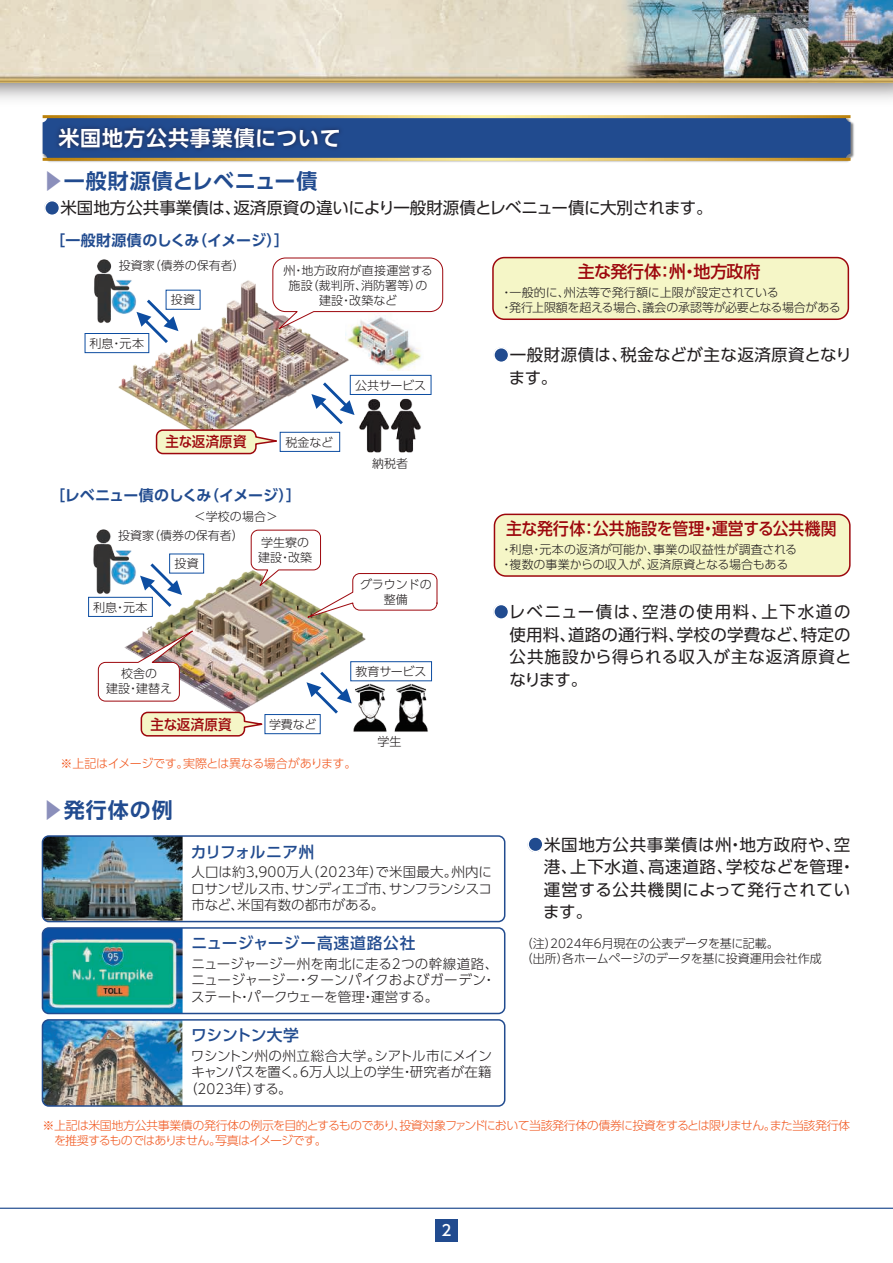
<style>
.page{position:relative;width:893px;height:1263px;background:#fff}
.page>*{position:absolute;margin:0;border:0;box-sizing:border-box;transform-origin:0 0}
.t1{font:700 21px "UD Shin Go Pro De";letter-spacing:.045em;color:#214b8f}
.t2{font:700 21px "UD Shin Go Pro De";letter-spacing:.045em;color:#fff}
.t3{font:500 16.95px "UD Shin Go Pro";letter-spacing:-.005em;color:#9d070d;scale:.93 1}
.t4{font:500 16.95px "UD Shin Go Pro";letter-spacing:-.005em;color:#9d070d}
.t5{font:16.5px/22.5px "UD Shin Go Pro";letter-spacing:.01em;color:#231f20}
.t6{font:16.5px/22.5px "UD Shin Go Pro";letter-spacing:.04em;color:#231f20}
.t7{font:500 15.75px "UD Shin Go Pro";letter-spacing:.05em;color:#214b8f}
.t8{font:500 15.75px "UD Shin Go Pro";letter-spacing:-.045em;color:#214b8f}
.t9{font:500 15.75px "UD Shin Go Pro";letter-spacing:-.01em;color:#214b8f}
.t10{font:700 15px "UD Shin Go Pro De";letter-spacing:-.02em;color:#214b8f}
.t11{font:700 15px "UD Shin Go Pro De";color:#214b8f}
.t12{font:500 15px "UD Shin Go Pro";color:#fff}
.t13{font:500 14.4px "UD Shin Go Pro";letter-spacing:.005em;color:#9d070d;scale:.93 1}
.t14{font:300 13.5px/16.5px "UD Shin Go Pro";color:#231f20;text-align:justify}
.t15{font:300 12px/15px "UD Shin Go Pro";color:#231f20}
.t16{font:300 12px/15px "UD Shin Go Pro";letter-spacing:-.055em;color:#f15921}
.t17{font:300 12px "UD Shin Go Pro";letter-spacing:-.035em;color:#f15921}
.s1{font-family:"Koz Go Pr 6 N";font-weight:400;color:#8b8fbb}
.s2{color:#214b8f}
</style>
<div class="page">
<hr style="left:0;top:1207px;width:893px;height:2px;background:#214b8f">
<img style="left:0;top:0;width:893px;height:83px">
<img style="left:109px;top:280px;width:250px;height:166px">
<img style="left:353px;top:667px;width:80px;height:65px">
<img style="left:345px;top:332px;width:76px;height:39px">
<img style="left:93px;top:529px;width:27px;height:65px">
<img style="left:94px;top:259px;width:55px;height:66px">
<img style="left:351px;top:395px;width:70px;height:58px">
<img style="left:120px;top:550px;width:249px;height:166px">
<img style="left:42px;top:1022px;width:140px;height:82px">
<img style="left:45px;top:838px;width:138px;height:81px">
<img style="left:45px;top:930px;width:138px;height:81px">
<div style="left:435px;top:1219px;width:22px;height:23px;background:#214b8f"></div>
<img style="left:42px;top:117px;width:812px;height:45px">
<div style="left:43px;top:118px;width:807px;height:40px;background:#214b8f;border-radius:5px"></div>
<img style="left:52px;top:126px;width:296px;height:32px">
<hr style="left:43px;top:115px;width:807px;height:3px;background:#fff">
<hr style="left:43px;top:158px;width:807px;height:3px;background:#fff">
<div style="left:44px;top:200px;width:16px;height:16px;border:2px solid #fff;border-radius:50%"></div>
<div style="left:493px;top:347px;width:16px;height:16px;border:2px solid #fff;border-radius:50%"></div>
<div style="left:493px;top:604px;width:16px;height:16px;border:2px solid #fff;border-radius:50%"></div>
<div style="left:493px;top:258px;width:355px;height:61px;background:#f5f6c7;border-radius:11px"></div>
<div style="left:492px;top:257px;width:357px;height:63px;border:2px solid #9d070d;border-radius:11px"></div>
<div style="left:280px;top:432px;width:60px;height:19px;background:#fff"></div>
<div style="left:280px;top:432px;width:60px;height:20px;border:1px solid #0d4da1"></div>
<div style="left:350px;top:375px;width:81px;height:19px;background:#fff"></div>
<div style="left:350px;top:375px;width:81px;height:20px;border:1px solid #0d4da1"></div>
<div style="left:85px;top:333px;width:64px;height:20px;background:#fff"></div>
<div style="left:85px;top:333px;width:64px;height:20px;border:1px solid #0d4da1"></div>
<div style="left:166px;top:290px;width:34px;height:19px;background:#fff"></div>
<div style="left:166px;top:290px;width:34px;height:20px;border:1px solid #0d4da1"></div>
<svg style="left:272px;top:257px;width:171px;height:75px"></svg>
<svg style="left:136px;top:297px;width:42px;height:49px"></svg>
<div style="left:89px;top:597px;width:63px;height:19px;background:#fff"></div>
<div style="left:88px;top:597px;width:65px;height:20px;border:1px solid #0d4da1"></div>
<div style="left:170px;top:554px;width:34px;height:19px;background:#fff"></div>
<div style="left:169px;top:554px;width:35px;height:19px;border:1px solid #0d4da1"></div>
<svg style="left:140px;top:560px;width:42px;height:50px"></svg>
<svg style="left:311px;top:379px;width:44px;height:48px"></svg>
<div style="left:494px;top:514px;width:356px;height:62px;background:#f5f6c7;border-radius:11px"></div>
<div style="left:494px;top:514px;width:357px;height:63px;border:2px solid #9d070d;border-radius:11px"></div>
<div style="left:265px;top:714px;width:56px;height:20px;border:1px solid #0d4da1"></div>
<div style="left:351px;top:662px;width:81px;height:19px;background:#fff"></div>
<div style="left:350px;top:661px;width:82px;height:20px;border:1px solid #0d4da1"></div>
<svg style="left:250px;top:529px;width:188px;height:91px"></svg>
<img style="left:98px;top:625px;width:103px;height:77px">
<svg style="left:155px;top:429px;width:123px;height:26px"></svg>
<svg style="left:140px;top:711px;width:123px;height:26px;background:#ebd9b9"></svg>
<svg style="left:306px;top:669px;width:46px;height:48px"></svg>
<div style="left:527px;top:836px;width:17px;height:16px;border:2px solid #fff;border-radius:50%"></div>
<div style="left:42px;top:835px;width:463px;height:87px;border:2px solid #214b8f;border-radius:6px"></div>
<div style="left:42px;top:927px;width:463px;height:87px;border:2px solid #214b8f;border-radius:6px"></div>
<div style="left:42px;top:1019px;width:463px;height:88px;border:2px solid #214b8f;border-radius:6px"></div>
<h1 class="t2" style="left:58px;top:121px;width:284px">米国地方公共事業債について</h1>
<h1 class="t1" style="left:42px;top:164px;width:277px"><span class="s1">▶</span>一般財源債とレベニュー債</h1>
<h3 class="t5" style="left:44px;top:196px;width:670px"><span class="s2">●</span>米国地方公共事業債は、返済原資の違いにより一般財源債とレベニュー債に大別されます。</h3>
<p class="t11" style="left:50px;top:228px;width:241px">［一般財源債のしくみ（イメージ）］</p>
<p class="t15" style="left:119px;top:258px;width:127px">投資家（債券の保有者）</p>
<p class="t15" style="left:90px;top:335px;width:56px">利息・元本</p>
<p class="t15" style="left:171px;top:291px;width:26px">投資</p>
<p class="t13" style="left:165px;top:430px;width:89px">主な返済原資</p>
<p class="t15" style="left:283px;top:262px;width:151px;text-align:center">州・地方政府が直接運営する施設（裁判所、消防署等）の建設・改築など</p>
<h2 class="t4" style="left:578px;top:258px;width:184px">主な発行体：州・地方政府</h2>
<p class="t15" style="left:500px;top:284px;width:342px">・一般的に、州法等で発行額に上限が設定されている<br>・発行上限額を超える場合、議会の承認等が必要となる場合がある</p>
<p class="t15" style="left:285px;top:434px;width:49px">税金など</p>
<p class="t15" style="left:355px;top:377px;width:73px">公共サービス</p>
<p class="t15" style="left:372px;top:456px;width:37px">納税者</p>
<h3 class="t5" style="left:509px;top:343px;width:345px;text-indent:-16px"><span class="s2">●</span>一般財源債は、税金などが主な返済原資となります。</h3>
<p class="t10" style="left:50px;top:483px;width:253px">［レベニュー債のしくみ（イメージ）］</p>
<p class="t15" style="left:194px;top:509px;width:86px">＜学校の場合＞</p>
<p class="t15" style="left:118px;top:528px;width:127px">投資家（債券の保有者）</p>
<p class="t15" style="left:93px;top:599px;width:56px">利息・元本</p>
<p class="t15" style="left:174px;top:555px;width:26px">投資</p>
<p class="t15" style="left:106px;top:666px;width:67px;text-align:center">校舎の<br>建設・建替え</p>
<p class="t13" style="left:151px;top:712px;width:89px">主な返済原資</p>
<p class="t15" style="left:258px;top:535px;width:55px">学生寮の建設・改築</p>
<p class="t15" style="left:269px;top:716px;width:49px">学費など</p>
<p class="t15" style="left:360px;top:577px;width:73px;text-align:center">グラウンドの整備</p>
<p class="t15" style="left:356px;top:664px;width:72px">教育サービス</p>
<p class="t15" style="left:378px;top:733px;width:25px">学生</p>
<p class="t17" style="left:61px;top:754px;width:297px">※上記はイメージです。実際とは異なる場合があります。</p>
<h1 class="t1" style="left:42px;top:793px;width:132px"><span class="s1">▶</span>発行体の例</h1>
<h2 class="t3" style="left:506px;top:515px;width:357px">主な発行体：公共施設を管理・運営する公共機関</h2>
<p class="t15" style="left:500px;top:541px;width:298px">・利息・元本の返済が可能か、事業の収益性が調査される・複数の事業からの収入が、返済原資となる場合もある</p>
<h3 class="t5" style="left:509px;top:600px;width:344px;text-align:justify;text-indent:-16px"><span class="s2">●</span>レベニュー債は、空港の使用料、上下水道の使用料、道路の通行料、学校の学費など、特定の公共施設から得られる収入が主な返済原資となります。</h3>
<h3 class="t8" style="left:191px;top:839px;width:125px">カリフォルニア州</h3>
<p class="t14" style="left:191px;top:863px;width:302px">人口は約3,900万人（2023年）で米国最大。州内にロサンゼルス市、サンディエゴ市、サンフランシスコ市など、米国有数の都市がある。</p>
<h3 class="t7" style="left:191px;top:931px;width:226px">ニュージャージー高速道路公社</h3>
<p class="t14" style="left:191px;top:955px;width:309px;text-align:left">ニュージャージー州を南北に走る2つの幹線道路、ニュージャージー・ターンパイクおよびガーデン・ステート・パークウェーを管理・運営する。</p>
<h3 class="t9" style="left:191px;top:1022px;width:110px">ワシントン大学</h3>
<p class="t14" style="left:191px;top:1047px;width:302px">ワシントン州の州立総合大学。シアトル市にメイン</p>
<p class="t14" style="left:191px;top:1063px;width:302px">キャンパスを置く。6万人以上の学生・研究者が在籍</p>
<p class="t14" style="left:184px;top:1080px;width:109px">（2023年）する。</p>
<h3 class="t6" style="left:543px;top:832px;width:314px;text-indent:-16px"><span class="s2">●</span>米国地方公共事業債は州・地方政府や、空港、上下水道、高速道路、学校などを管理・運営する公共機関によって発行されています。</h3>
<p class="t15" style="left:521px;top:935px;width:302px">（注）2024年6月現在の公表データを基に記載。<br>（出所）各ホームページのデータを基に投資運用会社作成</p>
<p class="t16" style="left:54px;top:1118px;width:798px;text-indent:-12px">※上記は米国地方公共事業債の発行体の例示を目的とするものであり、投資対象ファンドにおいて当該発行体の債券に投資をするとは限りません。また当該発行体を推奨するものではありません。写真はイメージです。</p>
<p class="t12" style="left:442px;top:1218px;width:11px">2</p>
</div>
